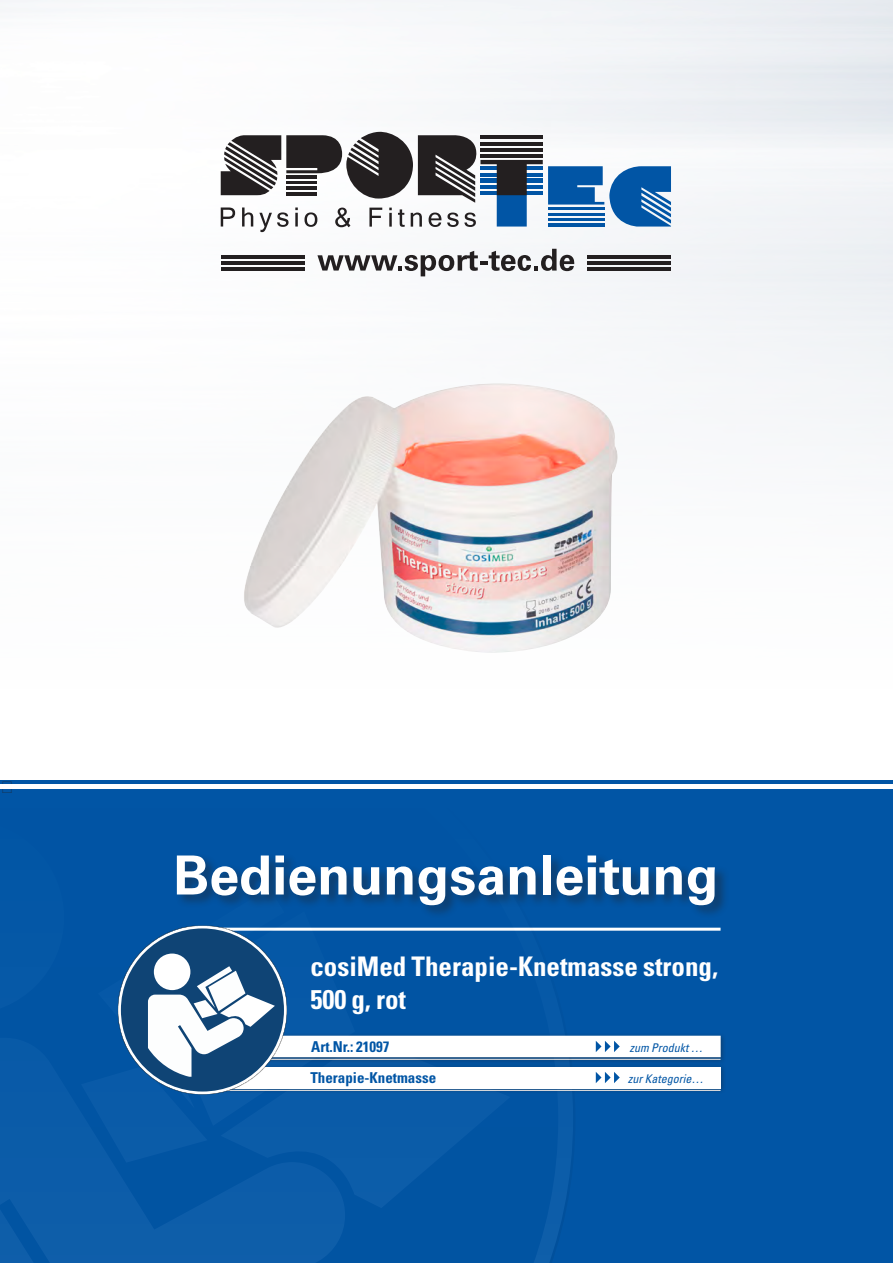
<style>
.page{position:relative;width:893px;height:1263px;background:#fff}
.page>*{position:absolute;margin:0;border:0;box-sizing:border-box;transform-origin:0 0}
.Headline{font:700 54px "Univers LT Std";color:#fff}
.t1{font:700 condensed 27px "Univers LT Std";color:#fff}
.t2{font:18px "Times New Roman";color:#231f20}
.t3{font:700 condensed 15px "Univers LT Std";color:#0155a5}
.t4{font:italic condensed 12px "Univers LT Std";color:#0155a5}
</style>
<div class="page">
<img style="left:0;top:0;width:892px;height:781px">
<svg style="left:221px;top:132px;width:450px;height:100px"></svg>
<svg style="left:317px;top:249px;width:257px;height:27px"></svg>
<hr style="left:587px;top:255px;width:84px;height:4px;background:#231f20">
<hr style="left:587px;top:261px;width:84px;height:4px;background:#231f20">
<hr style="left:587px;top:267px;width:84px;height:3px;background:#231f20">
<hr style="left:221px;top:255px;width:83px;height:4px;background:#231f20">
<hr style="left:221px;top:261px;width:83px;height:4px;background:#231f20">
<hr style="left:221px;top:267px;width:83px;height:3px;background:#231f20">
<div style="left:0;top:781px;width:893px;height:482px;background:#0155a5"></div>
<hr style="left:0;top:785px;width:893px;height:4px;background:#fff">
<hr style="left:195px;top:928px;width:525px;height:3px;background:#fff">
<div style="left:257px;top:1055px;width:469px;height:11px;background:#02529f"></div>
<svg style="left:558px;top:724px;width:17px;height:507px"></svg>
<svg style="left:0;top:724px;width:558px;height:539px"></svg>
<svg style="left:0;top:821px;width:64px;height:193px"></svg>
<svg style="left:0;top:1038px;width:345px;height:225px;fill:#0c5ca9"></svg>
<svg style="left:221px;top:1063px;width:289px;height:145px;fill:#0a5ba8"></svg>
<div style="left:222px;top:1033px;width:505px;height:30px;background:#231f20;opacity:.4"></div>
<div style="left:226px;top:1036px;width:494px;height:21px;background:#fff"></div>
<svg style="left:596px;top:1041px;width:24px;height:11px"></svg>
<div style="left:222px;top:1064px;width:505px;height:30px;background:#231f20;opacity:.4"></div>
<div style="left:225px;top:1067px;width:495px;height:21px;background:#fff"></div>
<div style="left:175px;top:853px;width:554px;height:66px;background:#231f20;opacity:.46"></div>
<svg style="left:596px;top:1072px;width:24px;height:11px"></svg>
<svg style="left:81px;top:888px;width:274px;height:274px"></svg>
<img style="left:240px;top:383px;width:382px;height:270px">
<p class="t2" style="left:0;top:775px;width:16px">▶</p>
<p class="Headline" style="left:173px;top:844px;width:547px">Bedienungsanleitung</p>
<p class="t1" style="left:310px;top:950px;width:409px">cosiMed Therapie-Knetmasse strong,</p>
<p class="t1" style="left:310px;top:983px;width:97px">500 g, rot</p>
<p class="t3" style="left:311px;top:1037px;width:80px">Art.Nr.: 21097</p>
<p class="t4" style="left:630px;top:1040px;width:75px">zum Produkt …</p>
<p class="t3" style="left:310px;top:1068px;width:127px">Therapie-Knetmasse</p>
<p class="t4" style="left:628px;top:1071px;width:77px">zur Kategorie…</p>
</div>
